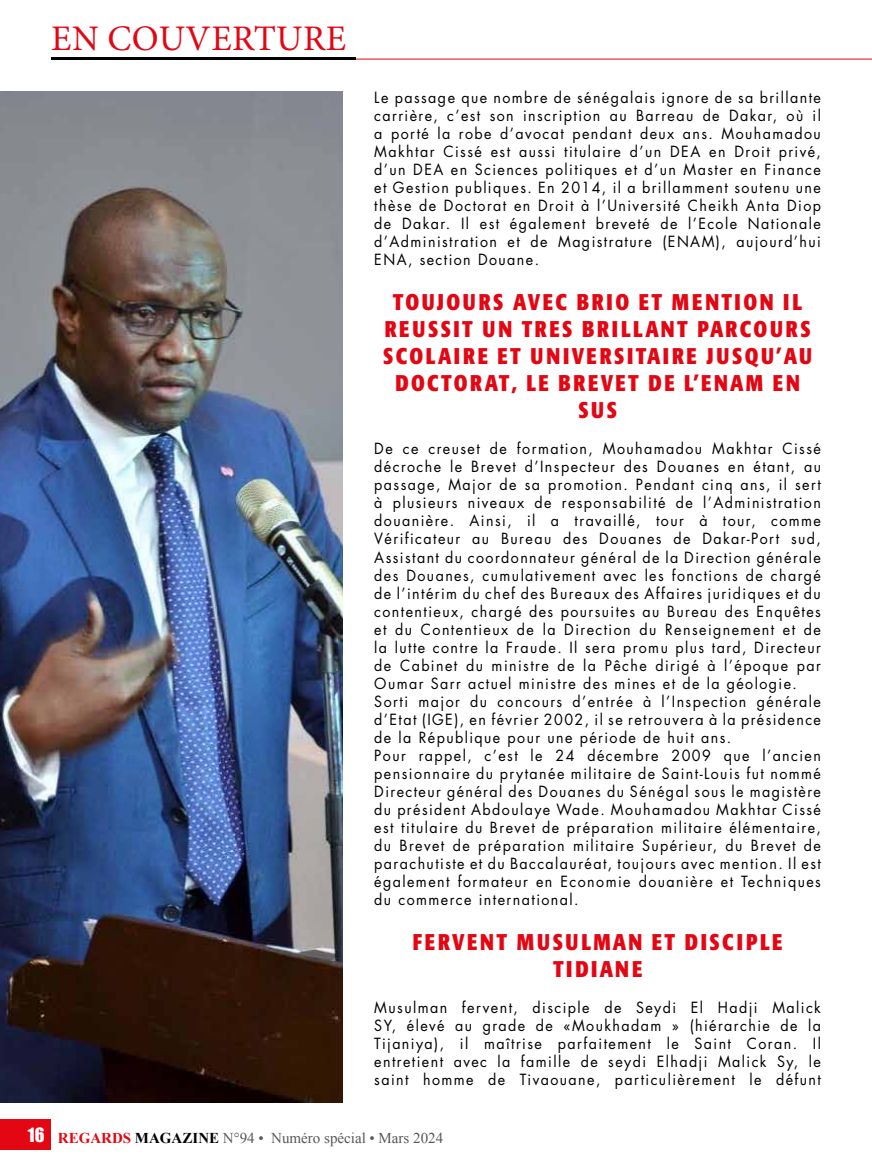
<style>
.page{position:relative;width:872px;height:1170px;background:#fff}
.page>*{position:absolute;margin:0;border:0;box-sizing:border-box;transform-origin:0 0}
.t1{font:36px "Minion Pro";letter-spacing:.01em;color:#e30613}
.t2{font:700 condensed 22.5px/27px "Formata";letter-spacing:.12em;color:#e30613;text-align:center;scale:.95 1}
.t3{font:18px "Impact";color:#fff}
.t4{font:15px/18px "Futura";letter-spacing:.1em;color:#000;text-align:justify;scale:.95 1}
.t5{font:15px "Times New Roman";color:#575756}
.s1{font-weight:700;color:#e30613}
.s2{font-weight:700;color:#000}
</style>
<div class="page">
<hr style="left:51px;top:59px;width:821px;height:1px;background:#e30613">
<div style="left:0;top:1119px;width:50px;height:31px;background:#e30613"></div>
<hr style="left:51px;top:57px;width:304px;height:3px;background:#000">
<img style="left:0;top:91px;width:342px;height:1011px">
<h1 class="t1" style="left:51px;top:14px;width:297px">EN COUVERTURE</h1>
<p class="t4" style="left:374px;top:88px;width:472px">Le passage que nombre de sénégalais ignore de sa brillante carrière, c’est son inscription au Barreau de Dakar, où il a porté la robe d’avocat pendant deux ans. Mouhamadou Makhtar Cissé est aussi titulaire d’un DEA en Droit privé, d’un DEA en Sciences politiques et d’un Master en Finance et Gestion publiques. En 2014, il a brillamment soutenu une thèse de Doctorat en Droit à l’Université Cheikh Anta Diop de Dakar. Il est également breveté de l’Ecole Nationale d’Administration et de Magistrature (ENAM), aujourd’hui ENA, section Douane.</p>
<h2 class="t2" style="left:383px;top:289px;width:453px">TOUJOURS AVEC BRIO ET MENTION IL<br>REUSSIT UN TRES BRILLANT PARCOURS<br>SCOLAIRE ET UNIVERSITAIRE JUSQU’AU<br>DOCTORAT, LE BREVET DE L’ENAM EN<br>SUS</h2>
<p class="t4" style="left:374px;top:439px;width:472px;text-align:left">De ce creuset de formation, Mouhamadou Makhtar Cissé décroche le Brevet d’Inspecteur des Douanes en étant, au passage, Major de sa promotion. Pendant cinq ans, il sert à plusieurs niveaux de responsabilité de l’Administration douanière. Ainsi, il a travaillé, tour à tour, comme Vérificateur au Bureau des Douanes de Dakar-Port sud, Assistant du coordonnateur général de la Direction générale des Douanes, cumulativement avec les fonctions de chargé de l’intérim du chef des Bureaux des Affaires juridiques et du contentieux, chargé des poursuites au Bureau des Enquêtes et du Contentieux de la Direction du Renseignement et de la lutte contre la Fraude. Il sera promu plus tard, Directeur de Cabinet du ministre de la Pêche dirigé à l’époque par Oumar Sarr actuel ministre des mines et de la géologie.<br>Sorti major du concours d’entrée à l’Inspection générale d’Etat (IGE), en février 2002, il se retrouvera à la présidence de la République pour une période de huit ans.<br>Pour rappel, c’est le 24 décembre 2009 que l’ancien pensionnaire du prytanée militaire de Saint-Louis fut nommé Directeur général des Douanes du Sénégal sous le magistère du président Abdoulaye Wade. Mouhamadou Makhtar Cissé est titulaire du Brevet de préparation militaire élémentaire, du Brevet de préparation militaire Supérieur, du Brevet de parachutiste et du Baccalauréat, toujours avec mention. Il est également formateur en Economie douanière et Techniques du commerce international.</p>
<h2 class="t2" style="left:413px;top:928px;width:390px">FERVENT MUSULMAN ET DISCIPLE<br>TIDIANE</h2>
<p class="t4" style="left:374px;top:997px;width:471px">Musulman fervent, disciple de Seydi El Hadji Malick SY, élevé au grade de «Moukhadam » (hiérarchie de la Tijaniya), il maîtrise parfaitement le Saint Coran. Il entretient avec la famille de seydi Elhadji Malick Sy, le saint homme de Tivaouane, particulièrement le défunt</p>
<p class="t3" style="left:28px;top:1120px;width:18px">16</p>
<p class="t5" style="left:58px;top:1127px;width:387px"><span class="s1">REGARDS</span> <span class="s2">MAGAZINE</span> N°94 • Numéro spécial • Mars 2024</p>
</div>
